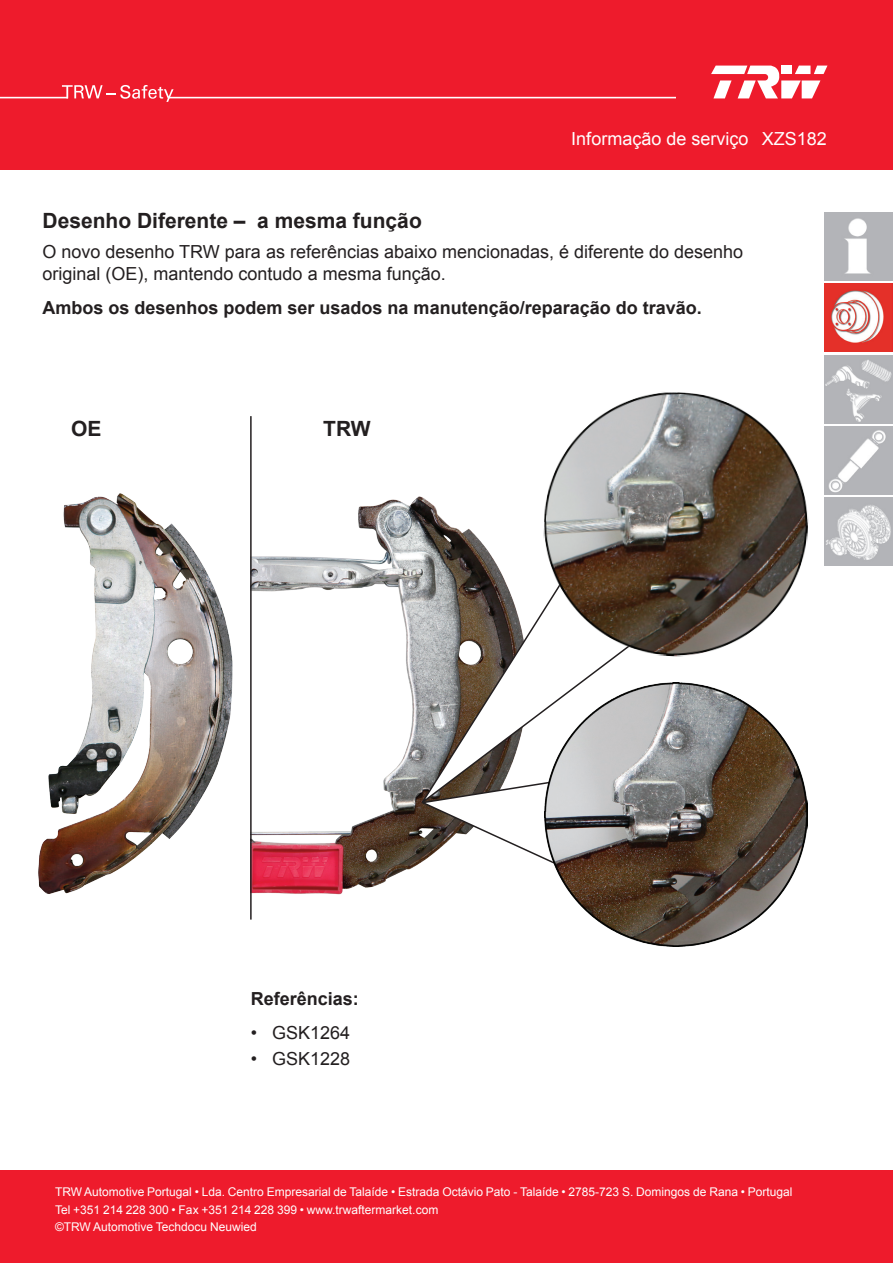
<style>
.page{position:relative;width:893px;height:1263px;background:#ee1b2c}
.page>*{position:absolute;margin:0;border:0;box-sizing:border-box;transform-origin:0 0}
.t1{font:700 21px "Arial";color:#231f20}
.t2{font:18px/21.6px "Arial";color:#231f20}
.t3{font:700 18px "Arial";color:#231f20}
.t4{font:18px "Arial";color:#fff}
.t5{font:12px/17.2px "Arial";color:#fff}
</style>
<div class="page">
<div style="left:0;top:171px;width:893px;height:999px;background:#fff"></div>
<svg style="left:62px;top:85px;width:112px;height:17px"></svg>
<hr style="left:0;top:97px;width:68px;height:1px;background:#fff">
<hr style="left:168px;top:97px;width:507px;height:1px;background:#fff">
<svg style="left:711px;top:66px;width:116px;height:32px"></svg>
<img style="left:825px;top:213px;width:68px;height:68px">
<img style="left:825px;top:284px;width:68px;height:68px">
<img style="left:825px;top:355px;width:68px;height:68px">
<img style="left:825px;top:426px;width:68px;height:68px">
<img style="left:825px;top:497px;width:68px;height:68px">
<img style="left:252px;top:496px;width:251px;height:399px">
<svg style="left:417px;top:576px;width:192px;height:232px"></svg>
<svg style="left:418px;top:778px;width:126px;height:111px"></svg>
<img style="left:544px;top:682px;width:264px;height:264px">
<img style="left:539px;top:392px;width:270px;height:270px">
<img style="left:38px;top:493px;width:195px;height:401px">
<hr style="left:250px;top:416px;width:2px;height:503px;background:#231f20">
<h2 class="t4" style="left:571px;top:127px;width:179px">Informação de serviço</h2>
<h2 class="t4" style="left:762px;top:127px;width:67px">XZS182</h2>
<h1 class="t1" style="left:43px;top:207px;width:381px">Desenho Diferente – a mesma função</h1>
<h2 class="t2" style="left:43px;top:241px;width:702px">O novo desenho TRW para as referências abaixo mencionadas, é diferente do desenho original (OE), mantendo contudo a mesma função.</h2>
<h2 class="t3" style="left:43px;top:296px;width:661px">Ambos os desenhos podem ser usados na manutenção/reparação do travão.</h2>
<h1 class="t1" style="left:71px;top:415px;width:32px">OE</h1>
<h1 class="t1" style="left:323px;top:415px;width:49px">TRW</h1>
<h2 class="t3" style="left:251px;top:986px;width:110px">Referências:</h2>
<h2 class="t2" style="left:251px;top:1022px;width:101px">• GSK1264</h2>
<h2 class="t2" style="left:251px;top:1048px;width:101px">• GSK1228</h2>
<p class="t5" style="left:55px;top:1184px;width:739px">TRW Automotive Portugal • Lda. Centro Empresarial de Talaíde • Estrada Octávio Pato - Talaíde • 2785-723 S. Domingos de Rana • Portugal<br>Tel +351 214 228 300 • Fax +351 214 228 399 • www.trwaftermarket.com</p>
<p class="t5" style="left:55px;top:1218px;width:203px">©TRW Automotive Techdocu Neuwied</p>
</div>
